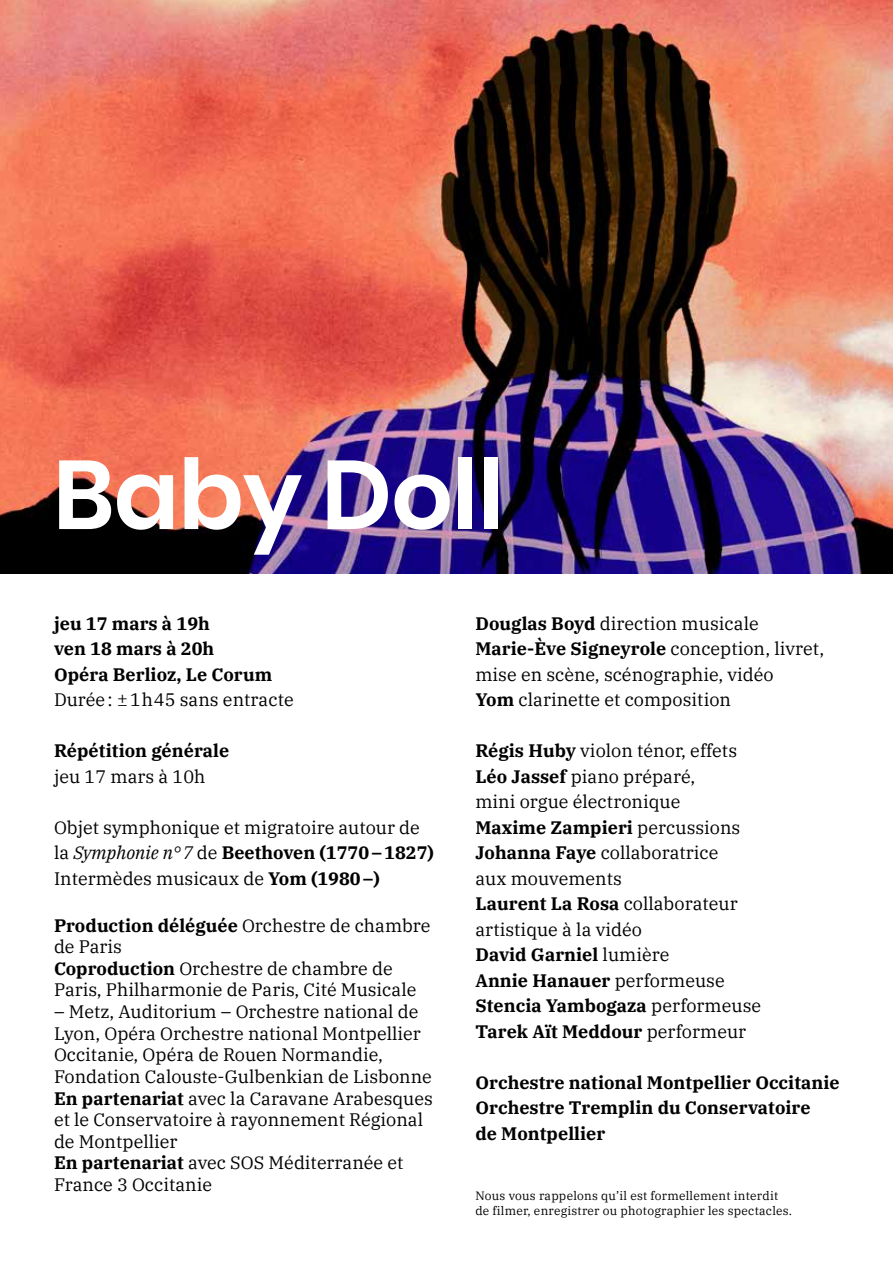
<style>
.page{position:relative;width:893px;height:1263px;background:#fff}
.page>*{position:absolute;margin:0;border:0;box-sizing:border-box;transform-origin:0 0}
.t1{font:600 97.2px "Poppins";letter-spacing:-.01em;color:#fff}
.t2{font:18px/25.5px "IBM Plex Serif";color:#000}
.t3{font:700 18px/25.5px "IBM Plex Serif";color:#000}
.t4{font:12px/15px "IBM Plex Serif";letter-spacing:.02em;color:#000}
.s1{font-style:italic}
.s2{font-weight:700}
</style>
<div class="page">
<img style="left:0;top:0;width:893px;height:573px">
<h1 class="t1" style="left:53px;top:439px;width:452px">Baby Doll</h1>
<p class="t3" style="left:54px;top:609px;width:220px">jeu 17 mars à 19h<br>ven 18 mars à 20h<br>Opéra Berlioz, Le Corum</p>
<p class="t2" style="left:54px;top:685px;width:241px">Durée: ±1h45 sans entracte</p>
<p class="t3" style="left:54px;top:736px;width:177px">Répétition générale</p>
<p class="t2" style="left:54px;top:762px;width:153px">jeu 17 mars à 10h</p>
<p class="t2" style="left:54px;top:813px;width:381px">Objet symphonique et migratoire autour de la <span class="s1">Symphonie n°7</span> de <span class="s2">Beethoven (1770–1827)<br></span>Intermèdes musicaux de <span class="s2">Yom (1980–)</span></p>
<p class="t2" style="left:54px;top:913px;width:378px;line-height:21.6px"><span class="s2">Production déléguée</span> Orchestre de chambre de Paris<br><span class="s2">Coproduction</span> Orchestre de chambre de Paris, Philharmonie de Paris, Cité Musicale</p>
<p class="t2" style="left:54px;top:999px;width:380px;line-height:21.6px">– Metz, Auditorium – Orchestre national de Lyon, Opéra Orchestre national Montpellier Occitanie, Opéra de Rouen Normandie, Fondation Calouste-Gulbenkian de Lisbonne <span class="s2">En partenariat</span> avec la Caravane Arabesques et le Conservatoire à rayonnement Régional de Montpellier<br><span class="s2">En partenariat</span> avec SOS Méditerranée et France 3 Occitanie</p>
<p class="t2" style="left:475px;top:609px;width:350px"><span class="s2">Douglas Boyd</span> direction musicale <span class="s2">Marie-Ève Signeyrole</span> conception, livret, mise en scène, scénographie, vidéo<br><span class="s2">Yom</span> clarinette et composition</p>
<p class="t2" style="left:475px;top:736px;width:287px"><span class="s2">Régis Huby</span> violon ténor, effets<br><span class="s2">Léo Jassef</span> piano préparé,<br>mini orgue électronique<br><span class="s2">Maxime Zampieri</span> percussions<br><span class="s2">Johanna Faye</span> collaboratrice<br>aux mouvements<br><span class="s2">Laurent La Rosa</span> collaborateur artistique à la vidéo<br><span class="s2">David Garniel</span> lumière<br><span class="s2">Annie Hanauer</span> performeuse<br><span class="s2">Stencia Yambogaza</span> performeuse<br><span class="s2">Tarek Aït Meddour</span> performeur</p>
<p class="t3" style="left:475px;top:1068px;width:366px">Orchestre national Montpellier Occitanie<br>Orchestre Tremplin du Conservatoire<br>de Montpellier</p>
<p class="t4" style="left:475px;top:1187px;width:318px">Nous vous rappelons qu’il est formellement interdit de filmer, enregistrer ou photographier les spectacles.</p>
</div>
